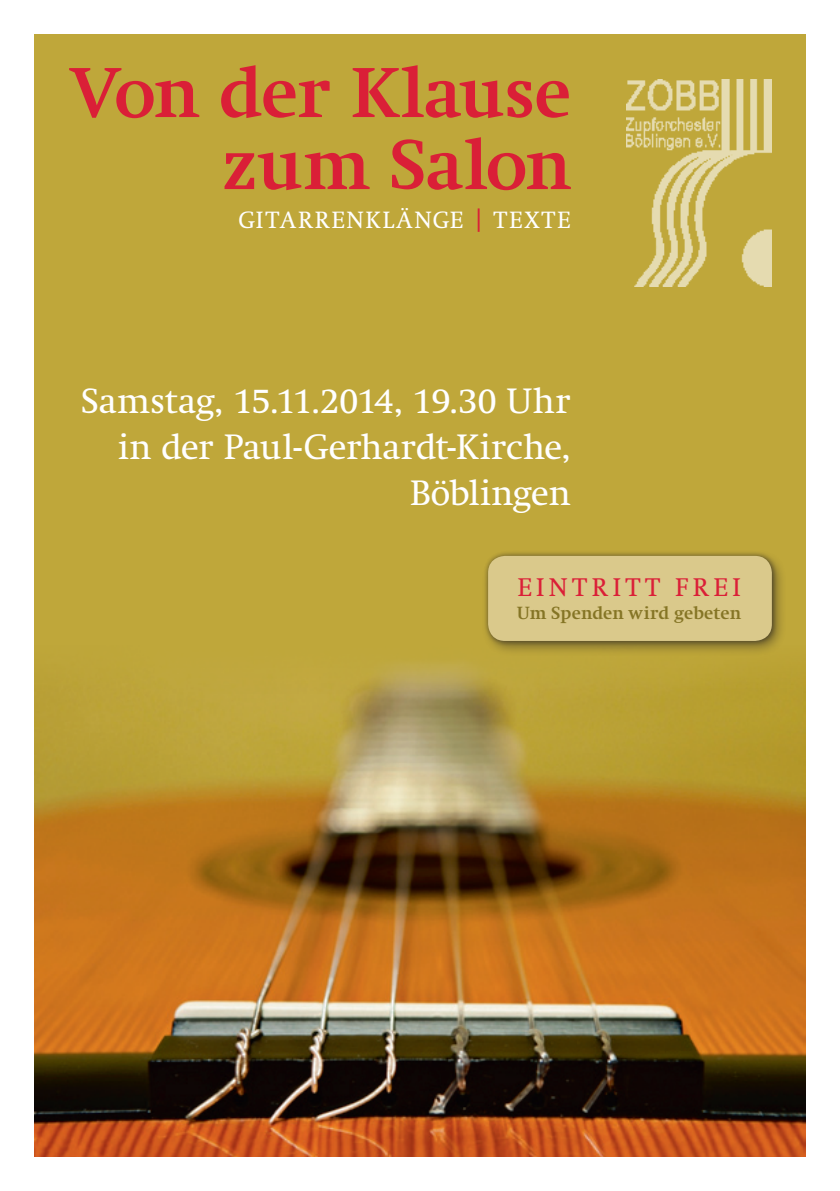
<style>
.page{position:relative;width:840px;height:1191px;background:#fff}
.page>*{position:absolute;margin:0;border:0;box-sizing:border-box;transform-origin:0 0}
.t1{font:700 72px/72px "Swift LT Pro";letter-spacing:-.01em;color:#da1f37;text-align:right}
.t2{font:36px/45.8px "Swift LT Pro";letter-spacing:-.015em;color:#fff;text-align:right}
.t3{font:26px "Swift LT Pro";letter-spacing:.165em;color:#da1f37}
.t4{font:24px "Swift LT Pro";letter-spacing:.07em;color:#fff}
.t5{font:700 18px "Swift LT Pro";letter-spacing:.005em;color:#857525}
.s1{color:#da1f37}
</style>
<div class="page">
<div style="left:34px;top:34px;width:771px;height:1123px;background:#bfa73a"></div>
<img style="left:34px;top:662px;width:771px;height:495px">
<img style="left:626px;top:79px;width:145px;height:208px">
<div style="left:480px;top:548px;width:306px;height:108px;background:#231f20;opacity:.5"></div>
<div style="left:482px;top:551px;width:294px;height:95px;background:#231f20;opacity:.5"></div>
<div style="left:488px;top:556px;width:283px;height:85px;background:#dac98b;border-radius:17px"></div>
<h1 class="t1" style="left:70px;top:56px;width:502px">Von der Klause zum Salon</h1>
<p class="t4" style="left:238px;top:206px;width:334px">Gitarrenklänge <span class="s1">|</span> Texte</p>
<p class="t2" style="left:81px;top:378px;width:491px">Samstag, 15.11.2014, 19.30 Uhr in der Paul-Gerhardt-Kirche,<br>Böblingen</p>
<p class="t3" style="left:517px;top:572px;width:225px">Eintritt frei</p>
<p class="t5" style="left:517px;top:602px;width:225px">Um Spenden wird gebeten</p>
</div>
